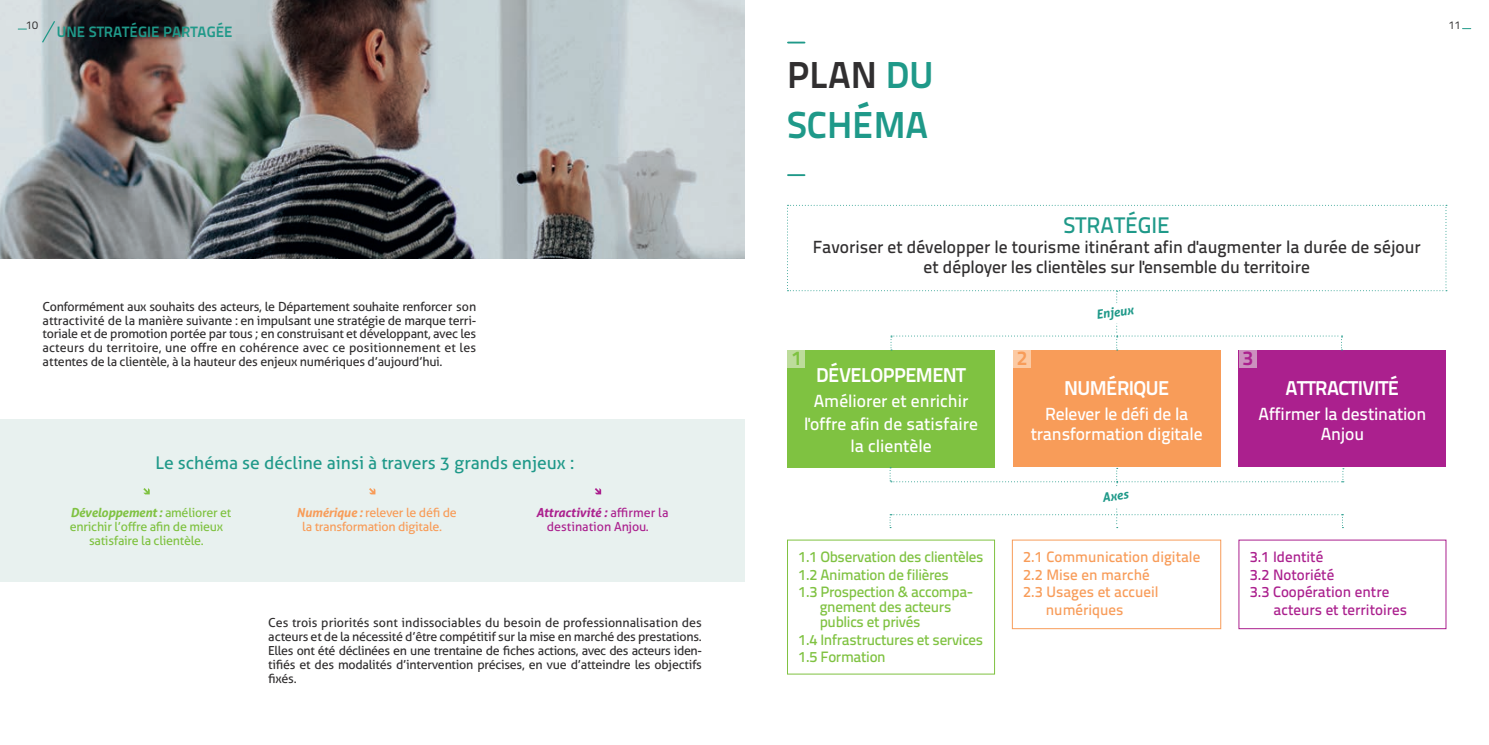
<style>
.page{position:relative;width:1489px;height:745px;background:#fff}
.page>*{position:absolute;margin:0;border:0;box-sizing:border-box;transform-origin:0 0}
.t1{font:700 37.5px "Titillium Text 22 L";color:#312f30}
.t2{font:700 37.5px "Titillium Text 22 L";color:#1f9989}
.t3{font:500 22.5px "Titillium Text 22 L";color:#1f9989}
.t4{font:700 20px "Titillium Text 22 L";letter-spacing:-.03em;color:#fff}
.t5{font:700 20px "Titillium Text 22 L";color:#7fc241}
.t6{font:700 20px "Titillium Text 22 L";color:#f89c59}
.t7{font:700 20px "Titillium Text 22 L";color:#ab208e}
.t8{font:500 17.5px/20px "Titillium Text 22 L";color:#312f30;text-align:center}
.t9{font:500 17.5px/22.5px "Titillium Text 22 L";letter-spacing:-.01em;color:#fff;text-align:center}
.t10{font:17.5px "Aller";color:#1f9989}
.t11{font:500 15px/15px "Titillium Text 22 L";letter-spacing:-.02em;color:#7fc241}
.t12{font:500 15px "Titillium Text 22 L";color:#f89c59}
.t13{font:500 15px "Titillium Text 22 L";color:#ab208e}
.t14{font:700 15px "Titillium Text 22 L";color:#1f9989}
.Objectif_Actions{font:12.5px/13.8px "Aller";letter-spacing:-.02em;color:#312f30;text-align:justify}
.Objectif_Actions-2{font:12.5px/13.8px "Aller";letter-spacing:-.02em;color:#f89c59}
.Objectif_Actions-3{font:12.5px "Aller";letter-spacing:-.02em;color:#7fc241}
.Objectif_Actions-4{font:12.5px/13.8px "Aller";color:#ab208e}
.Objectif_Actions-5{font:italic 700 12.5px "Aller";letter-spacing:-.02em;color:#7fc241}
.ListeROSE{font:italic 700 12.5px "Aller";color:#1f9989}
.ListeROSE-2{font:11.25px "Titillium Text 22 L";color:#312f30}
.s1{font-weight:400;font-style:normal}
.s2{font-weight:700;font-style:italic}
.s3{color:#1f9989}
</style>
<div class="page">
<img style="left:0;top:0;width:744px;height:258px">
<div style="left:0;top:418px;width:744px;height:163px;background:#e8f1ef"></div>
<svg style="left:41px;top:20px;width:15px;height:24px"></svg>
<svg style="left:143px;top:488px;width:7px;height:6px"></svg>
<svg style="left:369px;top:488px;width:6px;height:6px"></svg>
<svg style="left:594px;top:488px;width:7px;height:6px"></svg>
<svg style="left:788px;top:174px;width:16px;height:2px"></svg>
<svg style="left:788px;top:42px;width:16px;height:1px"></svg>
<div style="left:787px;top:350px;width:207px;height:117px;background:#7fc241"></div>
<div style="left:1013px;top:350px;width:207px;height:117px;background:#f89c59"></div>
<div style="left:1238px;top:350px;width:207px;height:117px;background:#ab208e"></div>
<svg style="left:787px;top:205px;width:659px;height:145px"></svg>
<svg style="left:889px;top:467px;width:454px;height:59px"></svg>
<div style="left:787px;top:350px;width:18px;height:18px;background:#bddc9b"></div>
<div style="left:1013px;top:350px;width:18px;height:18px;background:#fccaa3"></div>
<div style="left:1238px;top:350px;width:18px;height:18px;background:#cc90bf"></div>
<p class="ListeROSE-2" style="left:26px;top:17px;width:13px">10</p>
<p class="t14" style="left:57px;top:20px;width:177px">UNE STRATÉGIE PARTAGÉE</p>
<p class="Objectif_Actions" style="left:43px;top:299px;width:435px">Conformément aux souhaits des acteurs, le Département souhaite renforcer son attractivité de la manière suivante : en impulsant une stratégie de marque terri&shy;toriale et de promotion portée par tous ; en construisant et développant, avec les acteurs du territoire, une offre en cohérence avec ce positionnement et les attentes de la clientèle, à la hauteur des enjeux numériques d’aujourd’hui.</p>
<p class="t10" style="left:155px;top:452px;width:420px">Le schéma se décline ainsi à travers 3 grands enjeux :</p>
<p class="Objectif_Actions-5" style="left:71px;top:504px;width:162px">Développement : <span class="s1">améliorer et</span></p>
<p class="Objectif_Actions-3" style="left:70px;top:518px;width:155px">enrichir l’offre afin de mieux</p>
<p class="Objectif_Actions-3" style="left:89px;top:532px;width:116px">satisfaire la clientèle.</p>
<p class="Objectif_Actions-2" style="left:302px;top:505px;width:156px;text-indent:-6px"><span class="s2">Numérique :</span> relever le défi de la transformation digitale.</p>
<p class="Objectif_Actions-4" style="left:547px;top:505px;width:123px;text-indent:-11px"><span class="s2">Attractivité :</span> affirmer la destination Anjou.</p>
<p class="Objectif_Actions" style="left:268px;top:615px;width:435px">Ces trois priorités sont indissociables du besoin de professionnalisation des acteurs et de la nécessité d’être compétitif sur la mise en marché des prestations.<br>Elles ont été déclinées en une trentaine de fiches actions, avec des acteurs iden&shy;tifiés et des modalités d’intervention précises, en vue d’atteindre les objectifs fixés.</p>
<p class="t1" style="left:787px;top:45px;width:148px">PLAN <span class="s3">DU</span></p>
<p class="t2" style="left:787px;top:95px;width:143px">SCHÉMA</p>
<p class="ListeROSE-2" style="left:1448px;top:16px;width:13px">11</p>
<p class="t3" style="left:1063px;top:208px;width:108px">STRATÉGIE</p>
<p class="t8" style="left:812px;top:236px;width:609px">Favoriser et développer le tourisme itinérant afin d'augmenter la durée de séjour et déployer les clientèles sur l'ensemble du territoire</p>
<p class="ListeROSE" style="left:1094px;top:307px;width:39px;rotate:-8deg">Enjeux</p>
<p class="t5" style="left:791px;top:343px;width:12px">1</p>
<p class="t6" style="left:1016px;top:343px;width:12px">2</p>
<p class="t7" style="left:1242px;top:343px;width:12px">3</p>
<p class="t4" style="left:816px;top:359px;width:151px">DÉVELOPPEMENT</p>
<p class="t9" style="left:804px;top:388px;width:175px">Améliorer et enrichir l'offre afin de satisfaire la clientèle</p>
<p class="t4" style="left:1064px;top:372px;width:106px">NUMÉRIQUE</p>
<p class="t9" style="left:1030px;top:402px;width:173px;line-height:20px">Relever le défi de la transformation digitale</p>
<p class="t4" style="left:1285px;top:372px;width:115px">ATTRACTIVITÉ</p>
<p class="t9" style="left:1258px;top:402px;width:169px;line-height:20px">Affirmer la destination<br>Anjou</p>
<p class="t11" style="left:798px;top:548px;width:187px">1.1 Observation des clientèles</p>
<p class="t11" style="left:798px;top:566px;width:152px">1.2 Animation de filières</p>
<p class="t11" style="left:798px;top:583px;width:177px">1.3 Prospection &amp; accompa-</p>
<p class="t11" style="left:819px;top:598px;width:133px">gnement des acteurs publics et privés</p>
<p class="t11" style="left:798px;top:631px;width:186px">1.4 Infrastructures et services</p>
<p class="t11" style="left:798px;top:648px;width:89px">1.5 Formation</p>
<p class="ListeROSE" style="left:1101px;top:489px;width:28px;rotate:-8deg">Axes</p>
<p class="t12" style="left:1023px;top:545px;width:178px">2.1 Communication digitale</p>
<p class="t12" style="left:1023px;top:563px;width:128px">2.2 Mise en marché</p>
<p class="t12" style="left:1023px;top:580px;width:137px">2.3 Usages et accueil</p>
<p class="t12" style="left:1045px;top:598px;width:79px">numériques</p>
<p class="t13" style="left:1249px;top:545px;width:75px">3.1 Identité</p>
<p class="t13" style="left:1249px;top:563px;width:86px">3.2 Notoriété</p>
<p class="t13" style="left:1249px;top:580px;width:141px">3.3 Coopération entre</p>
<p class="t13" style="left:1273px;top:598px;width:135px">acteurs et territoires</p>
</div>
